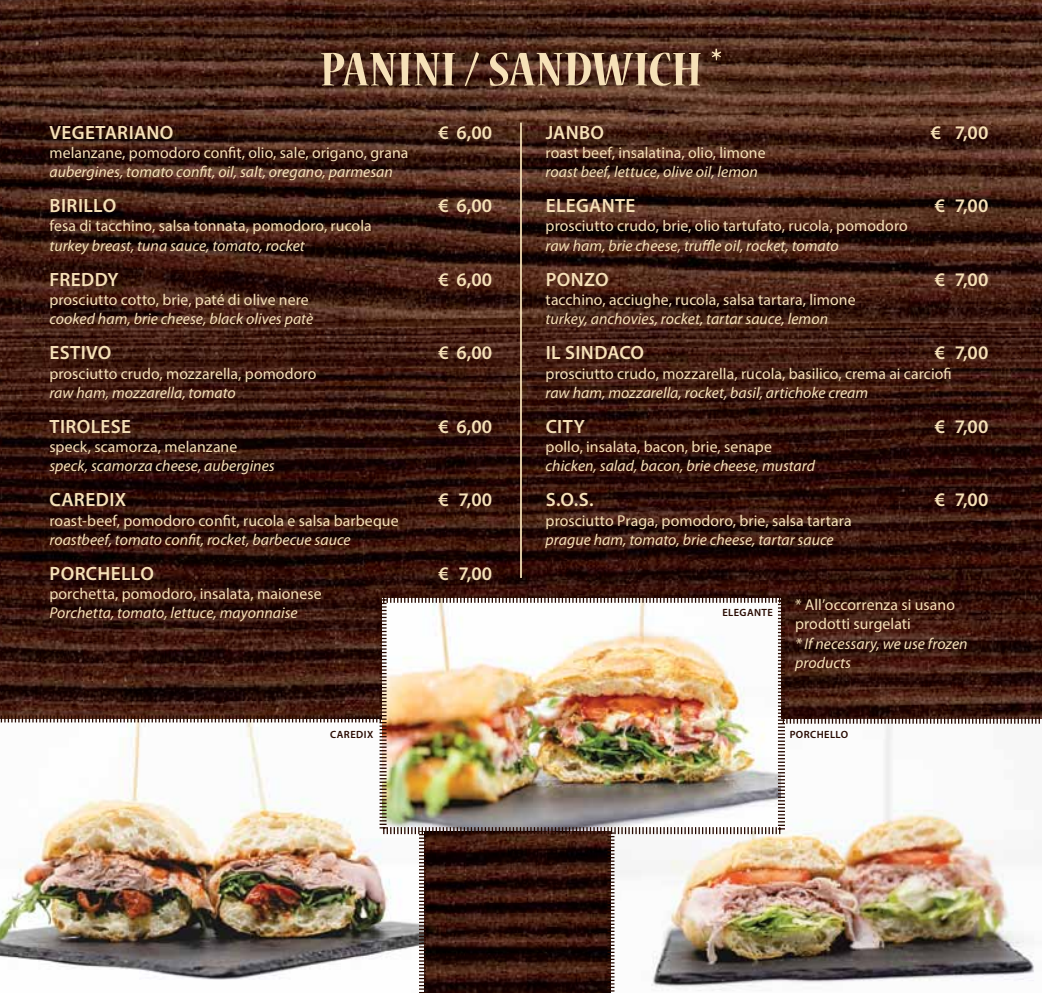
<style>
.page{position:relative;width:1042px;height:993px;background:#fff}
.page>*{position:absolute;margin:0;border:0;box-sizing:border-box;transform-origin:0 0}
.t1{font:700 condensed 52.5px "Nueva Std";letter-spacing:.01em;color:#f6e1b8;scale:1.1 1}
.t2{font:600 19.25px "Myriad Pro";letter-spacing:.015em;color:#f6e1b8}
.t3{font:15.75px/19.2px "Myriad Pro";letter-spacing:.005em;color:#f6e1b8}
.t4{font:italic 15.75px/19.2px "Myriad Pro";color:#f6e1b8}
.t5{font:600 10.5px "Myriad Pro";letter-spacing:.04em;color:#270900}
</style>
<div class="page">
<img style="left:0;top:0;width:1042px;height:992px">
<img style="left:606px;top:715px;width:436px;height:277px">
<img style="left:0;top:714px;width:427px;height:278px">
<img style="left:378px;top:594px;width:408px;height:241px">
<hr style="left:520px;top:122px;width:2px;height:455px;background:#f6e1b8">
<h1 class="t1" style="left:320px;top:46px;width:367px">PANINI / SANDWICH *</h1>
<p class="t2" style="left:546px;top:120px;width:60px">JANBO</p>
<p class="t2" style="left:930px;top:120px;width:59px">€ 7,00</p>
<p class="t3" style="left:545px;top:143px;width:222px">roast beef, insalatina, olio, limone</p>
<p class="t4" style="left:545px;top:162px;width:214px">roast beef, lettuce, olive oil, lemon</p>
<p class="t2" style="left:546px;top:193px;width:91px">ELEGANTE</p>
<p class="t2" style="left:934px;top:193px;width:55px">€ 7,00</p>
<p class="t3" style="left:545px;top:216px;width:364px">prosciutto crudo, brie, olio tartufato, rucola, pomodoro</p>
<p class="t4" style="left:545px;top:235px;width:295px">raw ham, brie cheese, truffle oil, rocket, tomato</p>
<p class="t2" style="left:546px;top:267px;width:64px">PONZO</p>
<p class="t2" style="left:934px;top:267px;width:55px">€ 7,00</p>
<p class="t3" style="left:545px;top:290px;width:311px">tacchino, acciughe, rucola, salsa tartara, limone</p>
<p class="t4" style="left:545px;top:309px;width:284px">turkey, anchovies, rocket, tartar sauce, lemon</p>
<p class="t2" style="left:546px;top:340px;width:100px">IL SINDACO</p>
<p class="t2" style="left:934px;top:340px;width:55px">€ 7,00</p>
<p class="t3" style="left:545px;top:363px;width:408px">prosciutto crudo, mozzarella, rucola, basilico, crema ai carciofi</p>
<p class="t4" style="left:545px;top:382px;width:324px">raw ham, mozzarella, rocket, basil, artichoke cream</p>
<p class="t2" style="left:546px;top:414px;width:41px">City</p>
<p class="t2" style="left:935px;top:414px;width:55px">€ 7,00</p>
<p class="t3" style="left:545px;top:437px;width:228px">pollo, insalata, bacon, brie, senape</p>
<p class="t4" style="left:545px;top:456px;width:271px">chicken, salad, bacon, brie cheese, mustard</p>
<p class="t2" style="left:546px;top:487px;width:49px">S.O.S.</p>
<p class="t2" style="left:934px;top:487px;width:55px">€ 7,00</p>
<p class="t3" style="left:545px;top:510px;width:307px">prosciutto Praga, pomodoro, brie, salsa tartara</p>
<p class="t4" style="left:545px;top:529px;width:289px">prague ham, tomato, brie cheese, tartar sauce</p>
<p class="t2" style="left:50px;top:120px;width:125px">VEGETARIANO</p>
<p class="t2" style="left:438px;top:120px;width:55px">€ 6,00</p>
<p class="t3" style="left:49px;top:143px;width:361px">melanzane, pomodoro confit, olio, sale, origano, grana</p>
<p class="t4" style="left:49px;top:162px;width:345px">aubergines, tomato confit, oil, salt, oregano, parmesan</p>
<p class="t2" style="left:50px;top:193px;width:68px">BIRILLO</p>
<p class="t2" style="left:438px;top:193px;width:55px">€ 6,00</p>
<p class="t3" style="left:49px;top:216px;width:324px">fesa di tacchino, salsa tonnata, pomodoro, rucola</p>
<p class="t4" style="left:49px;top:235px;width:257px">turkey breast, tuna sauce, tomato, rocket</p>
<p class="t2" style="left:50px;top:267px;width:65px">FREDDY</p>
<p class="t2" style="left:438px;top:267px;width:55px">€ 6,00</p>
<p class="t3" style="left:49px;top:290px;width:261px">prosciutto cotto, brie, paté di olive nere</p>
<p class="t4" style="left:49px;top:309px;width:265px">cooked ham, brie cheese, black olives patè</p>
<p class="t2" style="left:50px;top:340px;width:63px">ESTIVO</p>
<p class="t2" style="left:438px;top:340px;width:55px">€ 6,00</p>
<p class="t3" style="left:49px;top:363px;width:268px">prosciutto crudo, mozzarella, pomodoro</p>
<p class="t4" style="left:49px;top:382px;width:188px">raw ham, mozzarella, tomato</p>
<p class="t2" style="left:50px;top:414px;width:83px">TIROLESE</p>
<p class="t2" style="left:438px;top:414px;width:55px">€ 6,00</p>
<p class="t3" style="left:49px;top:437px;width:189px">speck, scamorza, melanzane</p>
<p class="t4" style="left:49px;top:456px;width:227px">speck, scamorza cheese, aubergines</p>
<p class="t2" style="left:50px;top:487px;width:78px">CAREDIX</p>
<p class="t2" style="left:438px;top:487px;width:55px">€ 7,00</p>
<p class="t3" style="left:49px;top:510px;width:351px">roast-beef, pomodoro confit, rucola e salsa barbeque</p>
<p class="t4" style="left:49px;top:529px;width:303px">roastbeef, tomato confit, rocket, barbecue sauce</p>
<p class="t2" style="left:50px;top:561px;width:106px">PORCHELLO</p>
<p class="t2" style="left:438px;top:561px;width:55px">€ 7,00</p>
<p class="t3" style="left:49px;top:584px;width:274px">porchetta, pomodoro, insalata, maionese</p>
<p class="t4" style="left:49px;top:603px;width:250px">Porchetta, tomato, lettuce, mayonnaise</p>
<p class="t3" style="left:795px;top:594px;width:161px">* All’occorrenza si usano prodotti surgelati</p>
<p class="t4" style="left:795px;top:633px;width:174px">* If necessary, we use frozen products</p>
<p class="t5" style="left:722px;top:605px;width:52px">ELEGANTE</p>
<p class="t5" style="left:330px;top:727px;width:45px">CAREDIX</p>
<p class="t5" style="left:789px;top:727px;width:60px">PORCHELLO</p>
</div>
